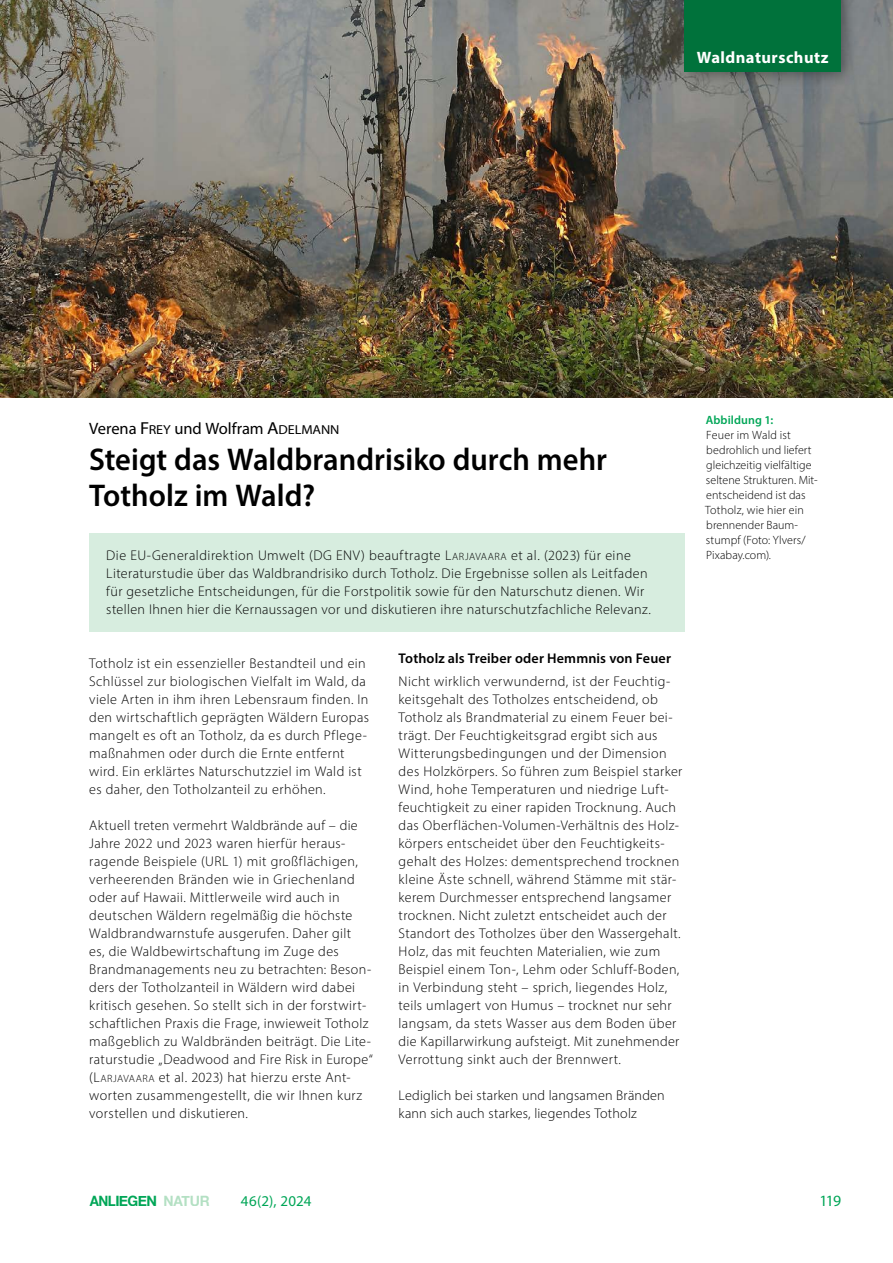
<style>
.page{position:relative;width:893px;height:1263px;background:#fff}
.page>*{position:absolute;margin:0;border:0;box-sizing:border-box;transform-origin:0 0}
.H__Haupttitel{font:600 31.5px/36px "Myriad Pro";color:#000}
.Autor{font:16.5px "Myriad Pro";color:#000}
.t1{font:700 16.5px "Myriad Pro";letter-spacing:.03em;color:#fff}
.t2{font:15.75px "Myriad Pro";color:#00a657}
.t3{font:15px "Myriad Pro";letter-spacing:.005em;color:#00a657}
.t4{font:700 14.25px "Helvetica Neue";letter-spacing:-.035em;color:#00a657;scale:.94 1}
.P__Fließtext_2Sp{font:300 14.1px/18px "Myriad Pro";letter-spacing:.025em;color:#000}
.H1__Headline_Fliess{font:600 14.1px "Myriad Pro";letter-spacing:.01em;color:#000}
.Bildlegende_linksbündig{font:300 12px/15px "Myriad Pro";letter-spacing:.005em;color:#000}
.Bildlegende_Headline_linksbündig{font:600 12px "Myriad Pro";letter-spacing:.01em;color:#00a657}
.s1{font-size:17.4px}
.s2{font-size:13.05px}
.s3{font-style:inherit}
.s4{font-size:10.65px}
.s5{color:rgb(104 193 135/.5)}
</style>
<div class="page">
<img style="left:0;top:0;width:893px;height:398px">
<div style="left:89px;top:533px;width:596px;height:99px;background:#d7eddf"></div>
<div style="left:674px;top:0;width:184px;height:89px;background:#000;opacity:.4"></div>
<div style="left:685px;top:0;width:156px;height:71px;background:#00723b"></div>
<p class="t1" style="left:697px;top:46px;width:133px">Waldnaturschutz</p>
<p class="Autor" style="left:89px;top:418px;width:252px">Verena <span class="s1">F</span><span class="s2">REY</span> und Wolfram <span class="s1">A</span><span class="s2">DELMANN</span></p>
<p class="H__Haupttitel" style="left:89px;top:440px;width:519px">Steigt das Waldbrandrisiko durch mehr<br>Totholz im Wald?</p>
<p class="P__Fließtext_2Sp" style="left:106px;top:546px;width:546px">Die EU-Generaldirektion Umwelt (DG ENV) beauftragte <span class="s3">L</span><span class="s4">ARJAVAARA</span> et al. (2023) für eine Literaturstudie über das Waldbrandrisiko durch Totholz. Die Ergebnisse sollen als Leitfaden für gesetzliche Entscheidungen, für die Forstpolitik sowie für den Naturschutz dienen. Wir stellen Ihnen hier die Kernaussagen vor und diskutieren ihre naturschutzfachliche Relevanz.</p>
<p class="P__Fließtext_2Sp" style="left:89px;top:654px;width:281px">Totholz ist ein essenzieller Bestandteil und ein Schlüssel zur biologischen Vielfalt im Wald, da viele Arten in ihm ihren Lebensraum finden. In den wirtschaftlich geprägten Wäldern Europas mangelt es oft an Totholz, da es durch Pflege&shy;maßnahmen oder durch die Ernte entfernt wird. Ein erklärtes Naturschutzziel im Wald ist es daher, den Totholzanteil zu erhöhen.</p>
<p class="P__Fließtext_2Sp" style="left:89px;top:816px;width:285px">Aktuell treten vermehrt Waldbrände auf – die Jahre 2022 und 2023 waren hierfür heraus&shy;ragende Beispiele (URL 1) mit großflächigen, verheerenden Bränden wie in Griechenland oder auf Hawaii. Mittlerweile wird auch in deutschen Wäldern regelmäßig die höchste Waldbrandwarnstufe ausgerufen. Daher gilt<br>es, die Waldbewirtschaftung im Zuge des Brandmanagements neu zu betrachten: Beson&shy;ders der Totholzanteil in Wäldern wird dabei kritisch gesehen. So stellt sich in der forstwirt&shy;schaftlichen Praxis die Frage, inwieweit Totholz maßgeblich zu Waldbränden beiträgt. Die Lite&shy;raturstudie „Deadwood and Fire Risk in Europe“ (<span class="s3">L</span><span class="s4">ARJAVAARA</span> et al. 2023) hat hierzu erste Ant&shy;worten zusammengestellt, die wir Ihnen kurz vorstellen und diskutieren.</p>
<h1 class="H1__Headline_Fliess" style="left:399px;top:649px;width:274px">Totholz als Treiber oder Hemmnis von Feuer</h1>
<p class="P__Fließtext_2Sp" style="left:399px;top:672px;width:285px">Nicht wirklich verwundernd, ist der Feuchtig&shy;keitsgehalt des Totholzes entscheidend, ob Totholz als Brandmaterial zu einem Feuer bei&shy;trägt. Der Feuchtigkeitsgrad ergibt sich aus Witterungsbedingungen und der Dimension des Holzkörpers. So führen zum Beispiel starker Wind, hohe Temperaturen und niedrige Luft&shy;feuchtigkeit zu einer rapiden Trocknung. Auch das Oberflächen-Volumen-Verhältnis des Holz&shy;körpers entscheidet über den Feuchtigkeits&shy;gehalt des Holzes: dementsprechend trocknen kleine Äste schnell, während Stämme mit stär&shy;kerem Durchmesser entsprechend langsamer trocknen. Nicht zuletzt entscheidet auch der Standort des Totholzes über den Wassergehalt.<br>Holz, das mit feuchten Materialien, wie zum Beispiel einem Ton-, Lehm oder Schluff-Boden, in Verbindung steht – sprich, liegendes Holz, teils umlagert von Humus – trocknet nur sehr langsam, da stets Wasser aus dem Boden über die Kapillarwirkung aufsteigt. Mit zunehmender Verrottung sinkt auch der Brennwert.</p>
<p class="P__Fließtext_2Sp" style="left:399px;top:1086px;width:268px">Lediglich bei starken und langsamen Bränden kann sich auch starkes, liegendes Totholz</p>
<p class="Bildlegende_Headline_linksbündig" style="left:706px;top:412px;width:69px">Abbildung 1:</p>
<p class="Bildlegende_linksbündig" style="left:705px;top:427px;width:113px">Feuer im Wald ist bedrohlich und liefert gleichzeitig vielfältige seltene Strukturen. Mit&shy;entscheidend ist das<br>Totholz, wie hier ein brennender Baum&shy;stumpf (Foto: Ylvers/<br>Pixabay.com).</p>
<p class="t4" style="left:90px;top:1189px;width:129px">ANLIEGEN <span class="s5">NATUR</span></p>
<p class="t3" style="left:241px;top:1191px;width:72px">46(2), 2024</p>
<p class="t2" style="left:819px;top:1191px;width:23px">119</p>
</div>
